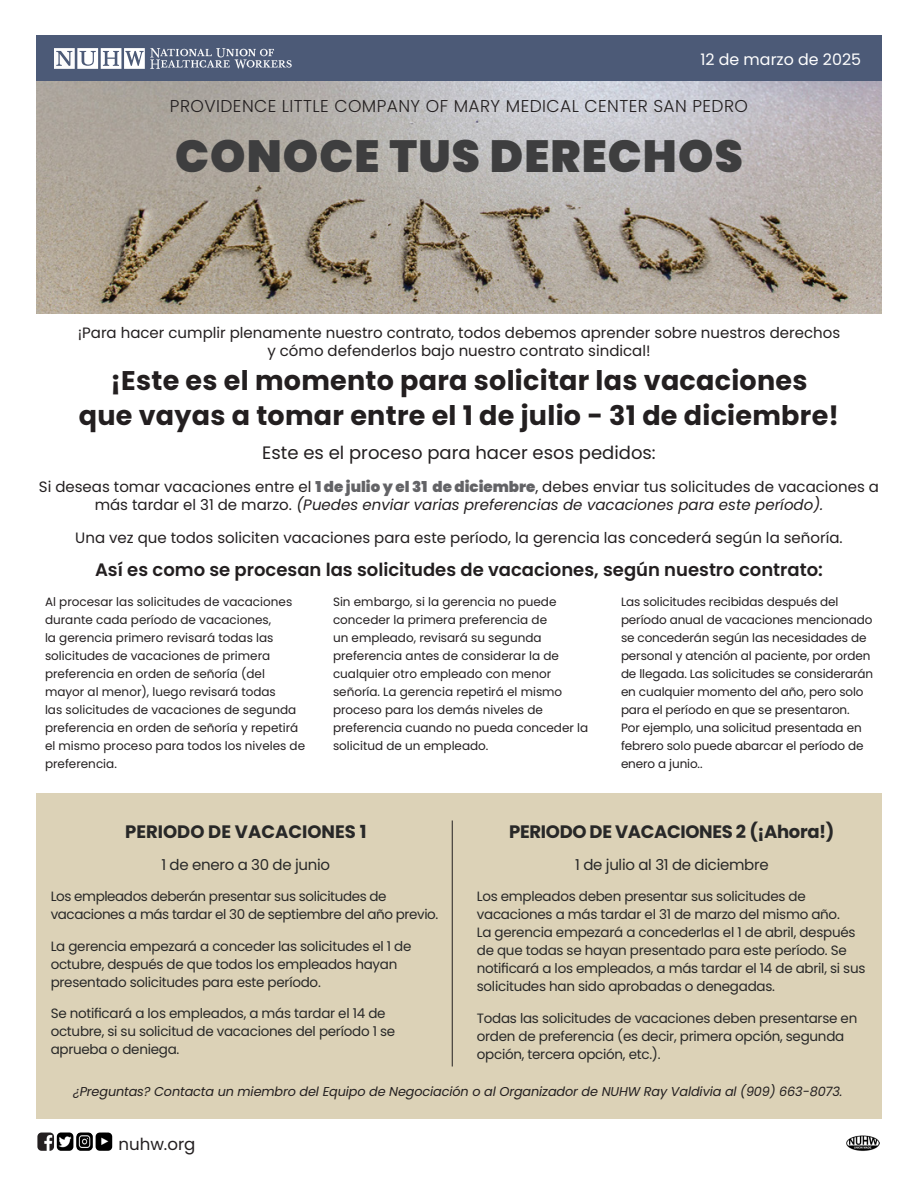
<style>
.page{position:relative;width:918px;height:1188px;background:#fff}
.page>*{position:absolute;margin:0;border:0;box-sizing:border-box;transform-origin:0 0}
.t1{font:900 45px "Poppins";letter-spacing:.025em;color:#3e3e3f}
.t2{font:700 27px "Poppins";letter-spacing:.01em;color:#231f20}
.t3{font:600 18px "Poppins";color:#231f20}
.t4{font:18px "Poppins";color:#231f20}
.t5{font:700 18px "Poppins";letter-spacing:-.02em;color:#282828}
.t6{font:700 18px "Poppins";color:#282828}
.t7{font:300 17.1px "Poppins";letter-spacing:.025em;color:#231f20}
.t8{font:16.65px "Poppins";color:#231f20}
.t9{font:15.9px "Poppins";color:#fff}
.t10{font:15px/18px "Poppins";color:#231f20;text-align:center}
.t11{font:15px "Poppins";letter-spacing:-.02em;color:#282828}
.t12{font:13.5px/18px "Poppins";letter-spacing:-.02em;color:#282828}
.t13{font:italic 12.9px "Poppins";letter-spacing:-.01em;color:#231f20}
.t14{font:12px/18px "Poppins";color:#231f20}
.s1{font-weight:900;color:#636366}
.s2{font-style:italic}
</style>
<div class="page">
<img style="left:36px;top:81px;width:846px;height:232px">
<div style="left:36px;top:36px;width:846px;height:45px;background:#4c5a77"></div>
<img style="left:37px;top:1133px;width:17px;height:18px">
<img style="left:57px;top:1133px;width:16px;height:18px">
<img style="left:76px;top:1133px;width:17px;height:18px">
<img style="left:96px;top:1133px;width:16px;height:18px">
<img style="left:847px;top:1135px;width:32px;height:16px">
<div style="left:36px;top:794px;width:846px;height:325px;background:#dcd2b7"></div>
<hr style="left:452px;top:820px;width:1px;height:246px;background:#231f20">
<svg style="left:54px;top:48px;width:238px;height:21px"></svg>
<p class="t9" style="left:700px;top:50px;width:162px">12 de marzo de 2025</p>
<p class="t7" style="left:170px;top:97px;width:580px">PROVIDENCE LITTLE COMPANY OF MARY MEDICAL CENTER SAN PEDRO</p>
<p class="t1" style="left:175px;top:130px;width:569px">CONOCE TUS DERECHOS</p>
<p class="t10" style="left:78px;top:324px;width:764px">¡Para hacer cumplir plenamente nuestro contrato, todos debemos aprender sobre nuestros derechos y cómo defenderlos bajo nuestro contrato sindical!</p>
<p class="t2" style="left:110px;top:365px;width:699px">¡Este es el momento para solicitar las vacaciones</p>
<p class="t2" style="left:79px;top:400px;width:762px">que vayas a tomar entre el 1 de julio - 31 de diciembre!</p>
<p class="t4" style="left:262px;top:443px;width:395px">Este es el proceso para hacer esos pedidos:</p>
<p class="t10" style="left:39px;top:478px;width:842px">Si deseas tomar vacaciones entre el <span class="s1">1 de julio y el 31 de diciembre</span>, debes enviar tus solicitudes de vacaciones a más tardar el 31 de marzo. <span class="s2">(Puedes enviar varias preferencias de vacaciones para este período).</span></p>
<p class="t10" style="left:75px;top:529px;width:769px">Una vez que todos soliciten vacaciones para este período, la gerencia las concederá según la señoría.</p>
<p class="t3" style="left:95px;top:560px;width:729px">Así es como se procesan las solicitudes de vacaciones, según nuestro contrato:</p>
<p class="t14" style="left:45px;top:593px;width:262px">Al procesar las solicitudes de vacaciones durante cada período de vacaciones,<br>la gerencia primero revisará todas las solicitudes de vacaciones de primera preferencia en orden de señoría (del mayor al menor), luego revisará todas<br>las solicitudes de vacaciones de segunda preferencia en orden de señoría y repetirá el mismo proceso para todos los niveles de preferencia.</p>
<p class="t14" style="left:333px;top:593px;width:257px">Sin embargo, si la gerencia no puede conceder la primera preferencia de<br>un empleado, revisará su segunda preferencia antes de considerar la de cualquier otro empleado con menor señoría. La gerencia repetirá el mismo proceso para los demás niveles de preferencia cuando no pueda conceder la solicitud de un empleado.</p>
<p class="t14" style="left:621px;top:593px;width:254px">Las solicitudes recibidas después del período anual de vacaciones mencionado se concederán según las necesidades de personal y atención al paciente, por orden de llegada. Las solicitudes se considerarán en cualquier momento del año, pero solo para el período en que se presentaron.<br>Por ejemplo, una solicitud presentada en febrero solo puede abarcar el período de enero a junio..</p>
<p class="t5" style="left:509px;top:822px;width:327px">PERIODO DE VACACIONES 2 (¡Ahora!)</p>
<p class="t11" style="left:575px;top:856px;width:195px">1 de julio al 31 de diciembre</p>
<p class="t12" style="left:477px;top:888px;width:390px">Los empleados deben presentar sus solicitudes de vacaciones a más tardar el 31 de marzo del mismo año.<br>La gerencia empezará a concederlas el 1 de abril, después de que todas se hayan presentado para este período. Se notificará a los empleados, a más tardar el 14 de abril, si sus solicitudes han sido aprobadas o denegadas.</p>
<p class="t12" style="left:477px;top:1009px;width:382px">Todas las solicitudes de vacaciones deben presentarse en orden de preferencia (es decir, primera opción, segunda opción, tercera opción, etc.).</p>
<p class="t13" style="left:73px;top:1084px;width:771px">¿Preguntas? Contacta un miembro del Equipo de Negociación o al Organizador de NUHW Ray Valdivia al (909) 663-8073.</p>
<p class="t6" style="left:125px;top:822px;width:243px">PERIODO DE VACACIONES 1</p>
<p class="t11" style="left:161px;top:856px;width:170px">1 de enero a 30 de junio</p>
<p class="t12" style="left:51px;top:888px;width:389px">Los empleados deberán presentar sus solicitudes de vacaciones a más tardar el 30 de septiembre del año previo.</p>
<p class="t12" style="left:51px;top:937px;width:362px">La gerencia empezará a conceder las solicitudes el 1 de octubre, después de que todos los empleados hayan presentado solicitudes para este período.</p>
<p class="t12" style="left:51px;top:1005px;width:346px">Se notificará a los empleados, a más tardar el 14 de octubre, si su solicitud de vacaciones del período 1 se aprueba o deniega.</p>
<p class="t8" style="left:118px;top:1135px;width:79px">nuhw.org</p>
</div>
